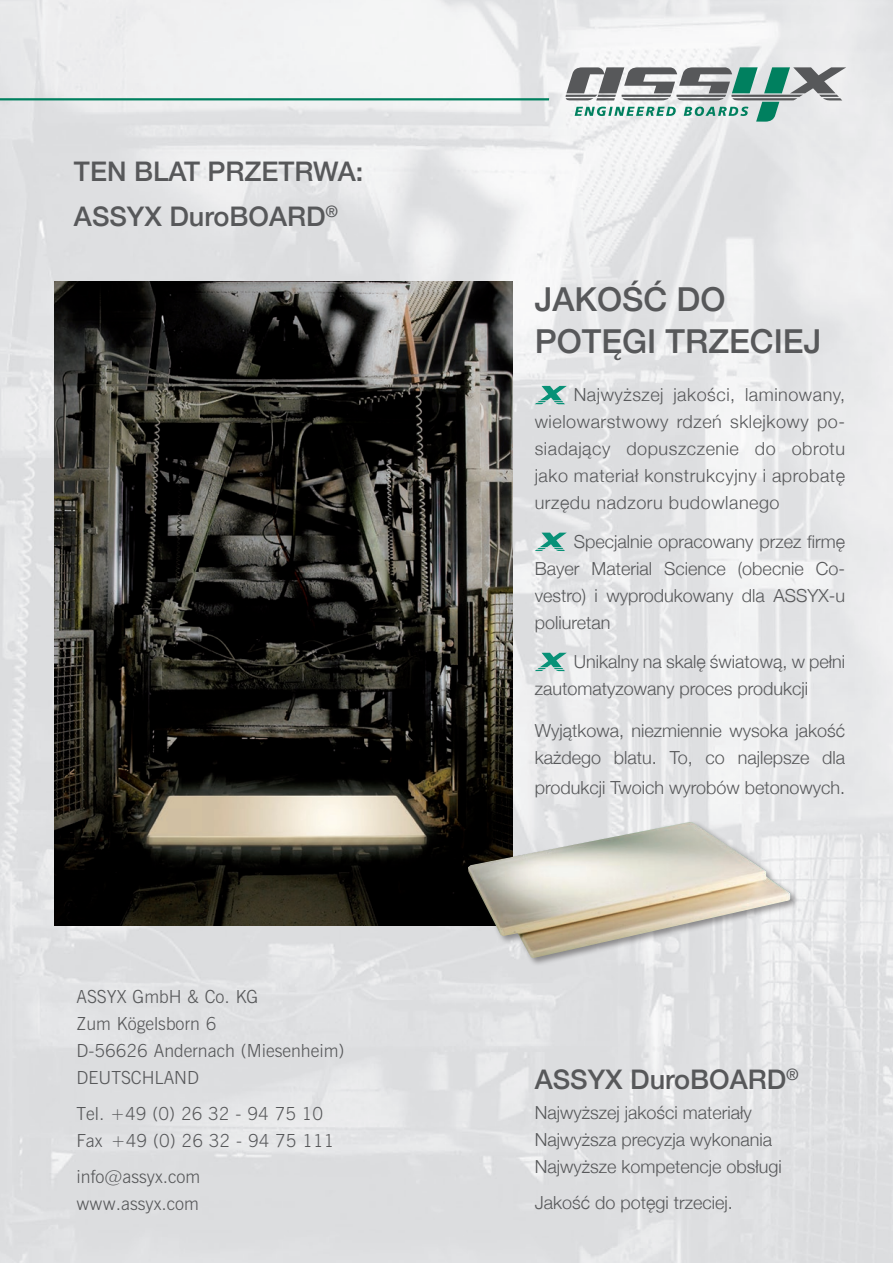
<style>
.page{position:relative;width:893px;height:1263px;background:#fff}
.page>*{position:absolute;margin:0;border:0;box-sizing:border-box;transform-origin:0 0}
.t1{font:500 33px/42px "Helvetica Neue";color:#57585a}
.t2{font:500 27px/45px "Helvetica Neue";color:#57585a}
.t3{font:300 18px/27px "Helvetica Neue";color:#57585a}
.t4{font:300 18px/27px "News Gothic BT";color:#57585a}
</style>
<div class="page">
<img style="left:0;top:0;width:893px;height:1263px">
<img style="left:54px;top:281px;width:458px;height:644px">
<svg style="left:566px;top:67px;width:280px;height:55px"></svg>
<hr style="left:0;top:98px;width:549px;height:2px;background:#00805f">
<div style="left:466px;top:820px;width:333px;height:147px;background:#231f20;opacity:.45"></div>
<img style="left:468px;top:822px;width:322px;height:136px">
<svg style="left:535px;top:386px;width:32px;height:18px"></svg>
<svg style="left:535px;top:533px;width:32px;height:18px"></svg>
<svg style="left:535px;top:653px;width:32px;height:18px"></svg>
<h2 class="t2" style="left:74px;top:148px;width:291px">TEN BLAT PRZETRWA:<br>ASSYX DuroBOARD<sup>®</sup></h2>
<p class="t4" style="left:77px;top:983px;width:269px">ASSYX GmbH &amp; Co. KG<br>Zum Kögelsborn 6<br>D-56626 Andernach (Miesenheim)<br>DEUTSCHLAND</p>
<p class="t4" style="left:77px;top:1100px;width:260px">Tel. +49 (0) 26 32 - 94 75 10<br>Fax +49 (0) 26 32 - 94 75 111</p>
<p class="t4" style="left:77px;top:1163px;width:125px">info@assyx.com www.assyx.com</p>
<h1 class="t1" style="left:535px;top:277px;width:288px">JAKOŚĆ DO<br>POTĘGI TRZECIEJ</h1>
<p class="t3" style="left:535px;top:380px;width:312px;text-align:justify;text-indent:39px">Najwyższej jakości, laminowany, wielowarstwowy rdzeń sklejkowy po&shy;siadający dopuszczenie do obrotu jako materiał konstrukcyjny i aprobatę urzędu nadzoru budowlanego</p>
<p class="t3" style="left:535px;top:527px;width:312px;text-align:justify;text-indent:39px">Specjalnie opracowany przez firmę Bayer Material Science (obecnie Co&shy;vestro) i wyprodukowany dla ASSYX-u poliuretan</p>
<p class="t3" style="left:535px;top:647px;width:312px;text-indent:39px">Unikalny na skalę światową, w pełni zautomatyzowany proces produkcji</p>
<p class="t3" style="left:535px;top:716px;width:312px">Wyjątkowa, niezmiennie wysoka jakość każdego blatu. To, co najlepsze dla</p>
<p class="t3" style="left:535px;top:773px;width:312px">produkcji Twoich wyrobów betonowych.</p>
<h2 class="t2" style="left:535px;top:1055px;width:266px">ASSYX DuroBOARD<sup>®</sup></h2>
<p class="t3" style="left:535px;top:1098px;width:249px">Najwyższej jakości materiały<br>Najwyższa precyzja wykonania<br>Najwyższe kompetencje obsługi</p>
<p class="t3" style="left:535px;top:1188px;width:200px">Jakość do potęgi trzeciej.</p>
</div>
